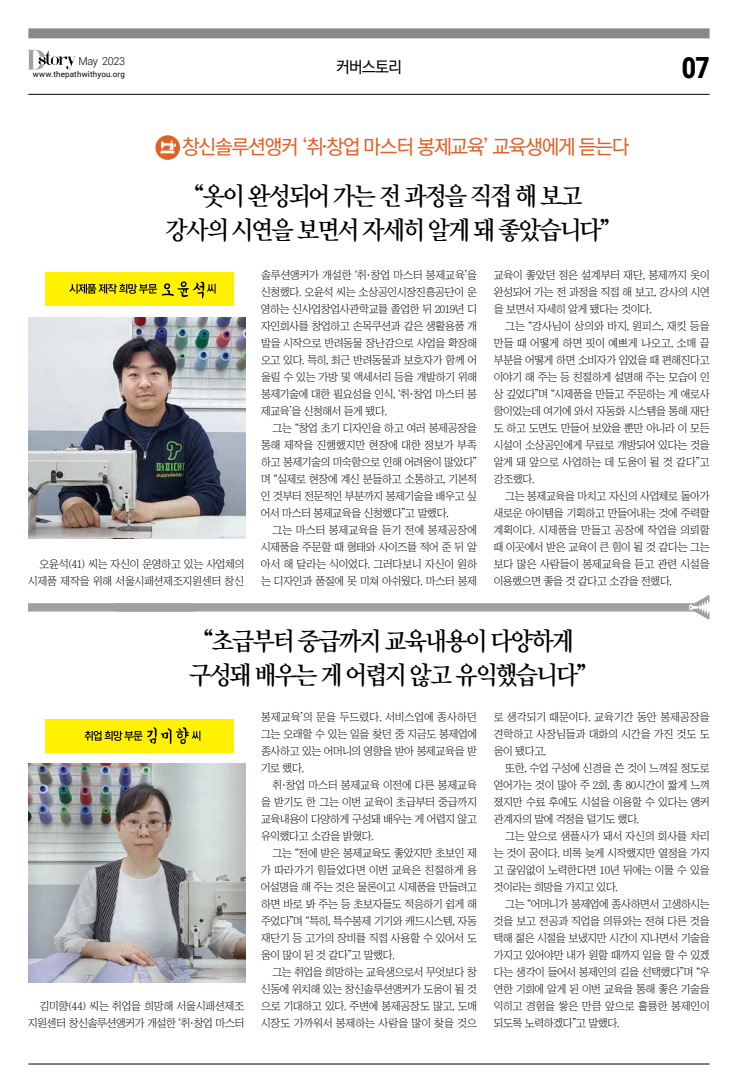
<style>
.page{position:relative;width:738px;height:1092px;background:#fff}
.page>*{position:absolute;margin:0;border:0;box-sizing:border-box;transform-origin:0 0}
.t1{font:900 29.1px "Roboto";color:#000;scale:.85 1}
.t2{font:25px/34px "Rix M Mj B";letter-spacing:-.07em;color:#000;text-align:center}
.t3{font:20px "Rix M Go M";letter-spacing:-.06em;color:#df6228}
.t4{font:16px "Rix M Go M";letter-spacing:-.06em;color:#000}
.t5{font:11px/17px "Chosunilbo NM";letter-spacing:-.02em;color:#000;text-align:justify}
.t6{font:300 11px "Roboto";letter-spacing:-.035em;color:#000}
.t7{font:8px "Roboto";letter-spacing:.02em;color:#000}
</style>
<div class="page">
<svg style="left:28px;top:50px;width:48px;height:20px"></svg>
<hr style="left:28px;top:1063px;width:681px;height:1px;background:#000">
<div style="left:45px;top:272px;width:189px;height:33px;background:#fff100"></div>
<div style="left:45px;top:719px;width:189px;height:33px;background:#fff100"></div>
<div style="left:28px;top:28px;width:681px;height:10px;background:#898989"></div>
<hr style="left:28px;top:94px;width:681px;height:1px;background:#000">
<svg style="left:69px;top:281px;width:146px;height:17px"></svg>
<img style="left:28px;top:317px;width:217px;height:222px">
<img style="left:28px;top:763px;width:217px;height:219px">
<svg style="left:85px;top:727px;width:115px;height:17px"></svg>
<svg style="left:155px;top:135px;width:25px;height:25px"></svg>
<svg style="left:160px;top:140px;width:15px;height:13px"></svg>
<svg style="left:28px;top:595px;width:681px;height:24px"></svg>
<p class="t6" style="left:79px;top:54px;width:48px">May 2023</p>
<p class="t7" style="left:33px;top:69px;width:94px">www.thepathwithyou.org</p>
<h3 class="t4" style="left:335px;top:58px;width:68px">커버스토리</h3>
<h1 class="t1" style="left:681px;top:47px;width:34px">07</h1>
<h3 class="t3" style="left:182px;top:134px;width:449px">창신솔루션앵커 ‘취·창업 마스터 봉제교육’ 교육생에게 듣는다</h3>
<h2 class="t2" style="left:165px;top:180px;width:446px">“옷이 완성되어 가는 전 과정을 직접 해 보고 강사의 시연을 보면서 자세히 알게 돼 좋았습니다”</h2>
<p class="t5" style="left:28px;top:555px;width:217px;text-align:right">오윤석(41) 씨는 자신이 운영하고 있는 사업체의 시제품 제작을 위해 서울시패션제조지원센터 창신</p>
<p class="t5" style="left:261px;top:266px;width:218px">솔루션앵커가 개설한 ‘취·창업 마스터 봉제교육’을 신청했다. 오윤석 씨는 소상공인시장진흥공단이 운 영하는 신사업창업사관학교를 졸업한 뒤 2019년 디 자인회사를 창업하고 손목쿠션과 같은 생활용품 개 발을 시작으로 반려동물 장난감으로 사업을 확장해 오고 있다. 특히, 최근 반려동물과 보호자가 함께 어 울릴 수 있는 가방 및 액세서리 등을 개발하기 위해 봉제기술에 대한 필요성을 인식, ‘취·창업 마스터 봉 제교육’을 신청해서 듣게 됐다.</p>
<p class="t5" style="left:261px;top:419px;width:218px;text-indent:11px">그는 “창업 초기 디자인을 하고 여러 봉제공장을 통해 제작을 진행했지만 현장에 대한 정보가 부족 하고 봉제기술의 미숙함으로 인해 어려움이 많았다” 며 “실제로 현장에 계신 분들하고 소통하고, 기본적 인 것부터 전문적인 부분까지 봉제기술을 배우고 싶 어서 마스터 봉제교육을 신청했다”고 말했다.</p>
<p class="t5" style="left:261px;top:521px;width:217px;text-indent:11px">그는 마스터 봉제교육을 듣기 전에 봉제공장에 시제품을 주문할 때 형태와 사이즈를 적어 준 뒤 알 아서 해 달라는 식이었다. 그러다보니 자신이 원하 는 디자인과 품질에 못 미쳐 아쉬웠다. 마스터 봉제</p>
<p class="t5" style="left:493px;top:266px;width:217px">교육이 좋았던 점은 설계부터 재단, 봉제까지 옷이 완성되어 가는 전 과정을 직접 해 보고, 강사의 시연 을 보면서 자세히 알게 됐다는 것이다.</p>
<p class="t5" style="left:493px;top:317px;width:217px;text-indent:11px">그는 “강사님이 상의와 바지, 원피스, 재킷 등을 만들 때 어떻게 하면 핏이 예쁘게 나오고, 소매 끝 부분을 어떻게 하면 소비자가 입었을 때 편해진다고 이야기 해 주는 등 친절하게 설명해 주는 모습이 인 상 깊었다”며 “시제품을 만들고 주문하는 게 애로사 항이었는데 여기에 와서 자동화 시스템을 통해 재단 도 하고 도면도 만들어 보았을 뿐만 아니라 이 모든 시설이 소상공인에게 무료로 개방되어 있다는 것을 알게 돼 앞으로 사업하는 데 도움이 될 것 같다”고 강조했다.</p>
<p class="t5" style="left:493px;top:487px;width:217px;text-indent:11px">그는 봉제교육을 마치고 자신의 사업체로 돌아가 새로운 아이템을 기획하고 만들어내는 것에 주력할 계획이다. 시제품을 만들고 공장에 작업을 의뢰할 때 이곳에서 받은 교육이 큰 힘이 될 것 같다는 그는 보다 많은 사람들이 봉제교육을 듣고 관련 시설을 이용했으면 좋을 것 같다고 소감을 전했다.</p>
<h2 class="t2" style="left:189px;top:625px;width:399px">“초급부터 중급까지 교육내용이 다양하게 구성돼 배우는 게 어렵지 않고 유익했습니다”</h2>
<p class="t5" style="left:28px;top:997px;width:217px;text-align:right">김미향(44) 씨는 취업을 희망해 서울시패션제조 지원센터 창신솔루션앵커가 개설한 ‘취·창업 마스터</p>
<p class="t5" style="left:261px;top:708px;width:217px">봉제교육’의 문을 두드렸다. 서비스업에 종사하던 그는 오래할 수 있는 일을 찾던 중 지금도 봉제업에 종사하고 있는 어머니의 영향을 받아 봉제교육을 받 기로 했다.</p>
<p class="t5" style="left:261px;top:776px;width:217px;text-indent:11px">취·창업 마스터 봉제교육 이전에 다른 봉제교육 을 받기도 한 그는 이번 교육이 초급부터 중급까지 교육내용이 다양하게 구성돼 배우는 게 어렵지 않고 유익했다고 소감을 밝혔다.</p>
<p class="t5" style="left:261px;top:844px;width:217px;text-indent:11px">그는 “전에 받은 봉제교육도 좋았지만 초보인 제 가 따라가기 힘들었다면 이번 교육은 친절하게 용 어설명을 해 주는 것은 물론이고 시제품을 만들려고 하면 바로 봐 주는 등 초보자들도 적응하기 쉽게 해 주었다”며 “특히, 특수봉제 기기와 캐드시스템, 자동 재단기 등 고가의 장비를 직접 사용할 수 있어서 도 움이 많이 된 것 같다”고 말했다.</p>
<p class="t5" style="left:261px;top:963px;width:217px;text-indent:11px">그는 취업을 희망하는 교육생으로서 무엇보다 창 신동에 위치해 있는 창신솔루션앵커가 도움이 될 것 으로 기대하고 있다. 주변에 봉제공장도 많고, 도매 시장도 가까워서 봉제하는 사람을 많이 찾을 것으</p>
<p class="t5" style="left:493px;top:708px;width:217px">로 생각되기 때문이다. 교육기간 동안 봉제공장을 견학하고 사장님들과 대화의 시간을 가진 것도 도 움이 됐다고.</p>
<p class="t5" style="left:493px;top:759px;width:218px;text-indent:11px">또한, 수업 구성에 신경을 쓴 것이 느껴질 정도로 얻어가는 것이 많아 주 2회, 총 80시간이 짧게 느껴 졌지만 수료 후에도 시설을 이용할 수 있다는 앵커 관계자의 말에 걱정을 덜기도 했다.</p>
<p class="t5" style="left:493px;top:827px;width:217px;text-indent:11px">그는 앞으로 샘플사가 돼서 자신의 회사를 차리 는 것이 꿈이다. 비록 늦게 시작했지만 열정을 가지 고 끊임없이 노력한다면 10년 뒤에는 이룰 수 있을 것이라는 희망을 가지고 있다.</p>
<p class="t5" style="left:493px;top:895px;width:218px;text-indent:11px">그는 “어머니가 봉제업에 종사하면서 고생하시는 것을 보고 전공과 직업을 의류와는 전혀 다른 것을 택해 젊은 시절을 보냈지만 시간이 지나면서 기술을 가지고 있어야만 내가 원할 때까지 일을 할 수 있겠 다는 생각이 들어서 봉제인의 길을 선택했다”며 “우 연한 기회에 알게 된 이번 교육을 통해 좋은 기술을 익히고 경험을 쌓은 만큼 앞으로 훌륭한 봉제인이 되도록 노력하겠다”고 말했다.</p>
</div>
